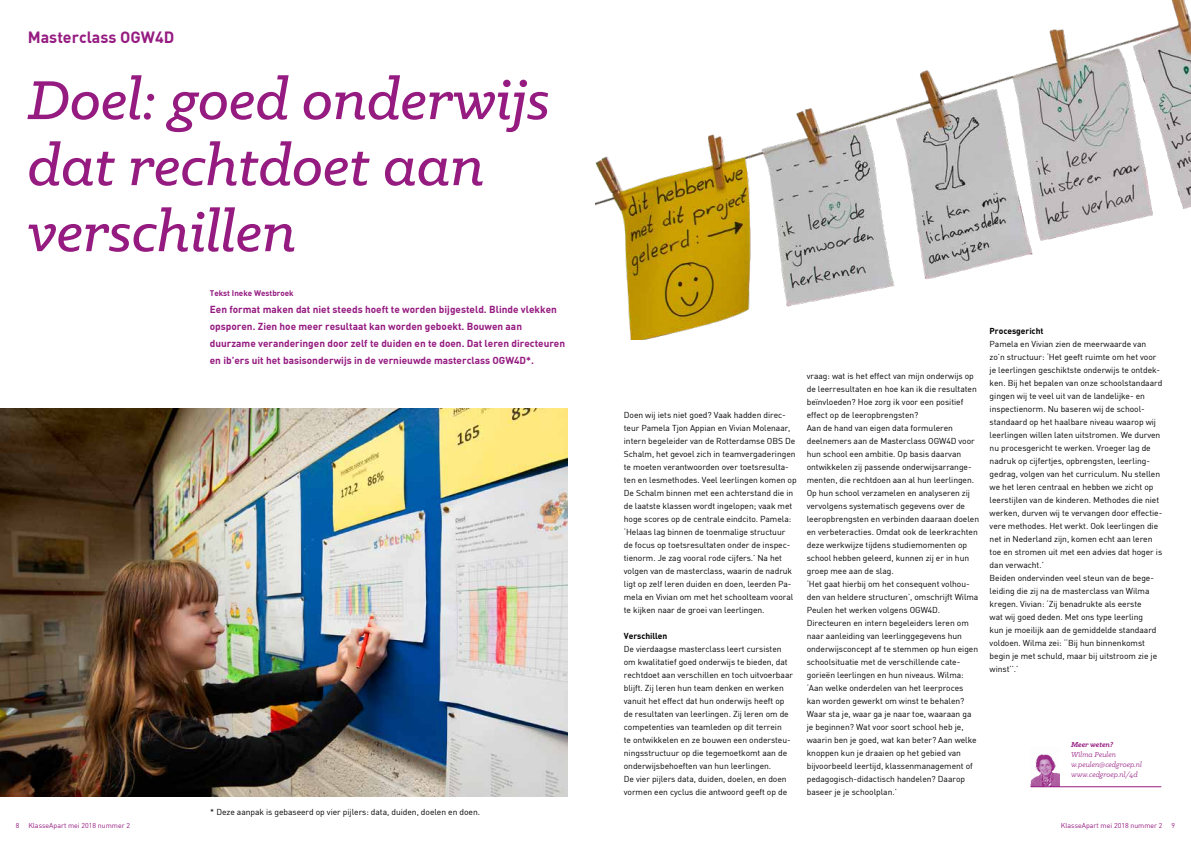
<style>
.page{position:relative;width:1191px;height:842px;background:#fff}
.page>*{position:absolute;margin:0;border:0;box-sizing:border-box;transform-origin:0 0}
.t1{font:italic 500 62px/66px "Klinic Slab";color:#951b81}
.t2{font:700 16px "Wish DIN";color:#951b81}
.t3{font:700 10px/17px "Wish DIN";color:#951b81}
.t4{font:8.5px/13px "Wish DIN";letter-spacing:-.005em;color:#000}
.t5{font:700 8.5px "Wish DIN";letter-spacing:-.005em;color:#000}
.t6{font:italic 8px/10px "Klinic Slab";color:#951b81}
.t7{font:700 8px "Wish DIN";color:#951b81}
.t8{font:italic 700 8px "Klinic Slab";color:#951b81}
.t9{font:7px "Wish DIN";color:#951b81}
</style>
<div class="page">
<img style="left:1030px;top:754px;width:29px;height:32px">
<hr style="left:1030px;top:786px;width:131px;height:1px;background:#951b81">
<img style="left:0;top:409px;width:567px;height:388px">
<img style="left:595px;top:0;width:596px;height:340px">
<h2 class="t2" style="left:28px;top:27px;width:148px">Masterclass OGW4D</h2>
<h1 class="t1" style="left:28px;top:65px;width:524px">Doel: goed onderwijs dat rechtdoet aan verschillen</h1>
<p class="t7" style="left:210px;top:288px;width:85px">Tekst Ineke Westbroek</p>
<p class="t3" style="left:210px;top:301px;width:357px">Een format maken dat niet steeds hoeft te worden bijgesteld. Blinde vlekken opsporen. Zien hoe meer resultaat kan worden geboekt. Bouwen aan duurzame veranderingen door zelf te duiden en te doen. Dat leren directeuren en ib’ers uit het basisonderwijs in de vernieuwde masterclass OGW4D*.</p>
<p class="t4" style="left:210px;top:805px;width:271px">* Deze aanpak is gebaseerd op vier pijlers: data, duiden, doelen en doen.</p>
<p class="t4" style="left:624px;top:408px;width:174px">Doen wij iets niet goed? Vaak hadden direc&shy;teur Pamela Tjon Appian en Vivian Molenaar, intern begeleider van de Rotterdamse OBS De Schalm, het gevoel zich in teamvergaderingen te moeten verantwoorden over toetsresulta&shy;ten en lesmethodes. Veel leerlingen komen op De Schalm binnen met een achterstand die in de laatste klassen wordt ingelopen; vaak met hoge scores op de centrale eindcito. Pamela: ‘Helaas lag binnen de toenmalige structuur<br>de focus op toetsresultaten onder de inspec&shy;tienorm. Je zag vooral rode cijfers.’ Na het volgen van de masterclass, waarin de nadruk ligt op zelf leren duiden en doen, leerden Pa&shy;mela en Vivian om met het schoolteam vooral te kijken naar de groei van leerlingen.</p>
<p class="t5" style="left:624px;top:630px;width:45px">Verschillen</p>
<p class="t4" style="left:624px;top:642px;width:171px">De vierdaagse masterclass leert cursisten om kwalitatief goed onderwijs te bieden, dat rechtdoet aan verschillen en toch uitvoerbaar blijft. Zij leren hun team denken en werken vanuit het effect dat hun onderwijs heeft op de resultaten van leerlingen. Zij leren om de competenties van teamleden op dit terrein<br>te ontwikkelen en ze bouwen een ondersteu&shy;ningsstructuur op die tegemoetkomt aan de onderwijsbehoeften van hun leerlingen.<br>De vier pijlers data, duiden, doelen, en doen vormen een cyclus die antwoord geeft op de</p>
<p class="t4" style="left:806px;top:369px;width:174px">vraag: wat is het effect van mijn onderwijs op de leerresultaten en hoe kan ik die resultaten beïnvloeden? Hoe zorg ik voor een positief effect op de leeropbrengsten?<br>Aan de hand van eigen data formuleren deelnemers aan de Masterclass OGW4D voor hun school een ambitie. Op basis daarvan ontwikkelen zij passende onderwijsarrange&shy;menten, die rechtdoen aan al hun leerlingen.<br>Op hun school verzamelen en analyseren zij vervolgens systematisch gegevens over de leeropbrengsten en verbinden daaraan doelen en verbeteracties. Omdat ook de leerkrachten deze werkwijze tijdens studiemomenten op school hebben geleerd, kunnen zij er in hun groep mee aan de slag.<br>‘Het gaat hierbij om het consequent volhou&shy;den van heldere structuren’, omschrijft Wilma Peulen het werken volgens OGW4D.<br>Directeuren en intern begeleiders leren om naar aanleiding van leerlinggegevens hun onderwijsconcept af te stemmen op hun eigen schoolsituatie met de verschillende cate&shy;gorieën leerlingen en hun niveaus. Wilma: ‘Aan welke onderdelen van het leerproces kan worden gewerkt om winst te behalen?<br>Waar sta je, waar ga je naar toe, waaraan ga je beginnen? Wat voor soort school heb je, waarin ben je goed, wat kan beter? Aan welke knoppen kun je draaien op het gebied van bijvoorbeeld leertijd, klassenmanagement of pedagogisch-didactisch handelen? Daarop baseer je je schoolplan.’</p>
<p class="t5" style="left:989px;top:325px;width:55px">Procesgericht</p>
<p class="t4" style="left:989px;top:337px;width:174px">Pamela en Vivian zien de meerwaarde van zo’n structuur: ‘Het geeft ruimte om het voor je leerlingen geschiktste onderwijs te ontdek&shy;ken. Bij het bepalen van onze schoolstandaard gingen wij te veel uit van de landelijke- en inspectienorm. Nu baseren wij de school&shy;standaard op het haalbare niveau waarop wij leerlingen willen laten uitstromen. We durven nu procesgericht te werken. Vroeger lag de nadruk op cijfertjes, opbrengsten, leerling&shy;gedrag, volgen van het curriculum. Nu stellen we het leren centraal en hebben we zicht op leerstijlen van de kinderen. Methodes die niet werken, durven wij te vervangen door effectie&shy;vere methodes. Het werkt. Ook leerlingen die net in Nederland zijn, komen echt aan leren toe en stromen uit met een advies dat hoger is dan verwacht.’<br>Beiden ondervinden veel steun van de bege&shy;leiding die zij na de masterclass van Wilma kregen. Vivian: ‘Zij benadrukte als eerste<br>wat wij goed deden. Met ons type leerling<br>kun je moeilijk aan de gemiddelde standaard voldoen. Wilma zei: ‘‘Bij hun binnenkomst begin je met schuld, maar bij uitstroom zie je winst’’.’</p>
<p class="t8" style="left:1071px;top:739px;width:43px">Meer weten?</p>
<p class="t6" style="left:1071px;top:749px;width:72px">Wilma Peulen w.peulen@cedgroep.nl www.cedgroep.nl/4d</p>
<p class="t9" style="left:16px;top:821px;width:5px">8</p>
<p class="t9" style="left:28px;top:821px;width:103px">KlasseApart mei 2018 nummer 2</p>
<p class="t9" style="left:1060px;top:821px;width:103px">KlasseApart mei 2018 nummer 2</p>
<p class="t9" style="left:1171px;top:821px;width:5px">9</p>
</div>
